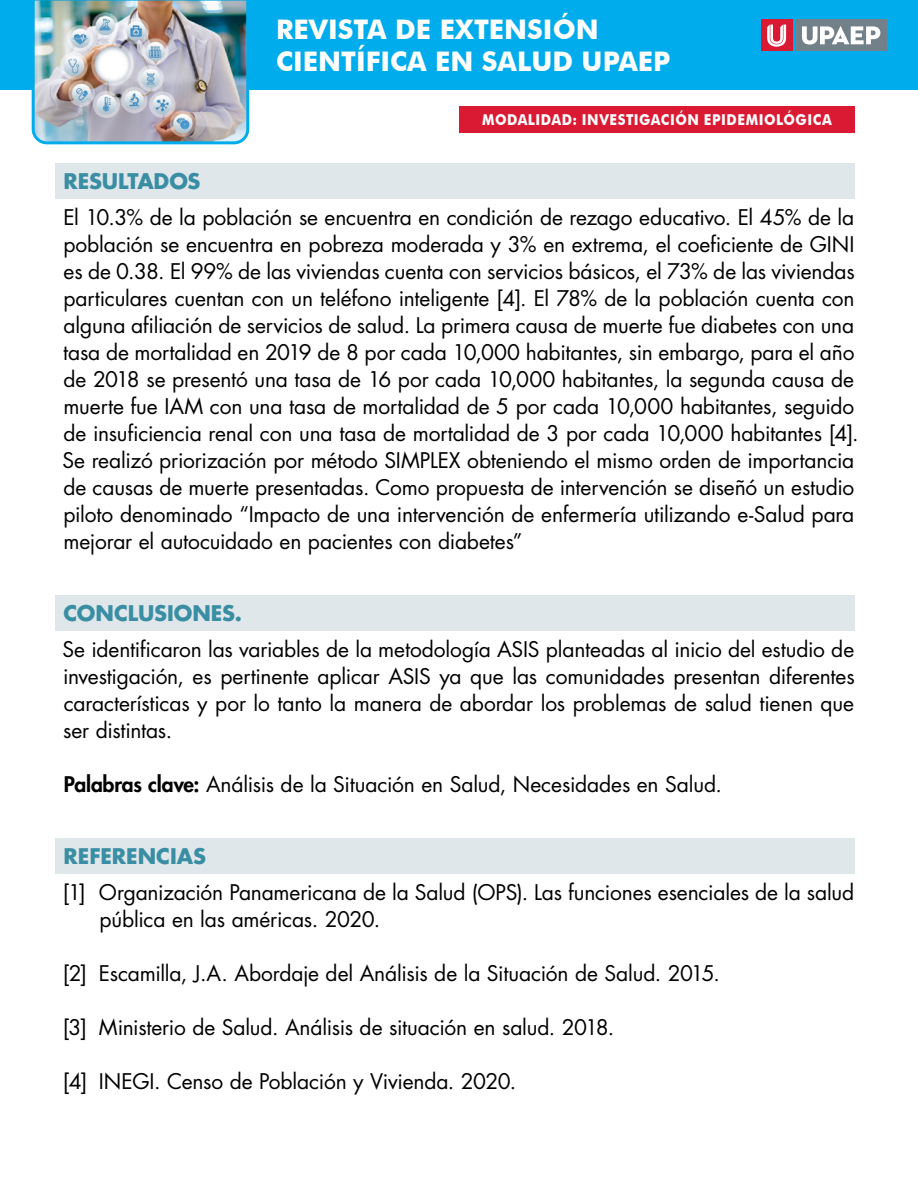
<style>
.page{position:relative;width:918px;height:1188px;background:#fff}
.page>*{position:absolute;margin:0;border:0;box-sizing:border-box;transform-origin:0 0}
.t1{font:700 27px/32.4px "Futura BT";color:#fff}
.cuerpo{font:21px/27px "Futura Std";letter-spacing:-.005em;color:#000}
.referencias{font:21px/27px "Futura Std";letter-spacing:-.01em;color:#000}
.apartado{font:700 21px "Futura Std";color:#3a8ea3}
.t2{font:700 15px "Futura BT";color:#fff;scale:.9 1}
.s1{font-weight:800}
</style>
<div class="page">
<div style="left:0;top:0;width:918px;height:90px;background:#00aceb"></div>
<img style="left:31px;top:0;width:219px;height:145px">
<div style="left:796px;top:20px;width:91px;height:31px;background:#72808a"></div>
<svg style="left:802px;top:26px;width:78px;height:19px"></svg>
<div style="left:761px;top:20px;width:31px;height:31px;background:#da1a32"></div>
<svg style="left:767px;top:25px;width:19px;height:22px"></svg>
<div style="left:459px;top:106px;width:396px;height:27px;background:#da1a32"></div>
<div style="left:56px;top:163px;width:799px;height:36px;background:#e0e7eb"></div>
<div style="left:56px;top:595px;width:799px;height:36px;background:#e0e7eb"></div>
<div style="left:56px;top:838px;width:799px;height:36px;background:#e0e7eb"></div>
<p class="t1" style="left:276px;top:13px;width:396px">REVISTA DE EXTENSIÓN<br>CIENTÍFICA EN SALUD UPAEP</p>
<p class="t2" style="left:482px;top:111px;width:26px">MODALIDAD</p>
<p class="t2" style="left:572px;top:111px;width:28px">: INVESTIGACIÓN</p>
<p class="t2" style="left:704px;top:111px;width:21px">EPIDEMIOLÓGICA</p>
<p class="apartado" style="left:64px;top:167px;width:138px">RESULTADOS</p>
<p class="cuerpo" style="left:63px;top:204px;width:798px">El 10.3% de la población se encuentra en condición de rezago educativo. El 45% de la población se encuentra en pobreza moderada y 3% en extrema, el coeficiente de GINI es de 0.38. El 99% de las viviendas cuenta con servicios básicos, el 73% de las viviendas particulares cuentan con un teléfono inteligente [4]. El 78% de la población cuenta con alguna afiliación de servicios de salud. La primera causa de muerte fue diabetes con una tasa de mortalidad en 2019 de 8 por cada 10,000 habitantes, sin embargo, para el año de 2018 se presentó una tasa de 16 por cada 10,000 habitantes, la segunda causa de muerte fue IAM con una tasa de mortalidad de 5 por cada 10,000 habitantes, seguido de insuficiencia renal con una tasa de mortalidad de 3 por cada 10,000 habitantes [4].<br>Se realizó priorización por método SIMPLEX obteniendo el mismo orden de importancia de causas de muerte presentadas. Como propuesta de intervención se diseñó un estudio piloto denominado “Impacto de una intervención de enfermería utilizando e-Salud para mejorar el autocuidado en pacientes con diabetes”</p>
<p class="apartado" style="left:63px;top:599px;width:180px">CONCLUSIONES.</p>
<p class="cuerpo" style="left:63px;top:636px;width:794px;text-align:justify">Se identificaron las variables de la metodología ASIS planteadas al inicio del estudio de investigación, es pertinente aplicar ASIS ya que las comunidades presentan diferentes características y por lo tanto la manera de abordar los problemas de salud tienen que ser distintas.</p>
<p class="cuerpo" style="left:64px;top:771px;width:660px"><span class="s1">Palabras clave:</span> Análisis de la Situación en Salud, Necesidades en Salud.</p>
<p class="apartado" style="left:64px;top:842px;width:144px">REFERENCIAS</p>
<p class="referencias" style="left:99px;top:879px;width:756px;text-indent:-37px">[1] Organización Panamericana de la Salud (OPS). Las funciones esenciales de la salud pública en las américas. 2020.</p>
<p class="referencias" style="left:63px;top:960px;width:659px">[2] Escamilla, J.A. Abordaje del Análisis de la Situación de Salud. 2015.</p>
<p class="referencias" style="left:63px;top:1014px;width:553px">[3] Ministerio de Salud. Análisis de situación en salud. 2018.</p>
<p class="referencias" style="left:63px;top:1068px;width:455px">[4] INEGI. Censo de Población y Vivienda. 2020.</p>
</div>
